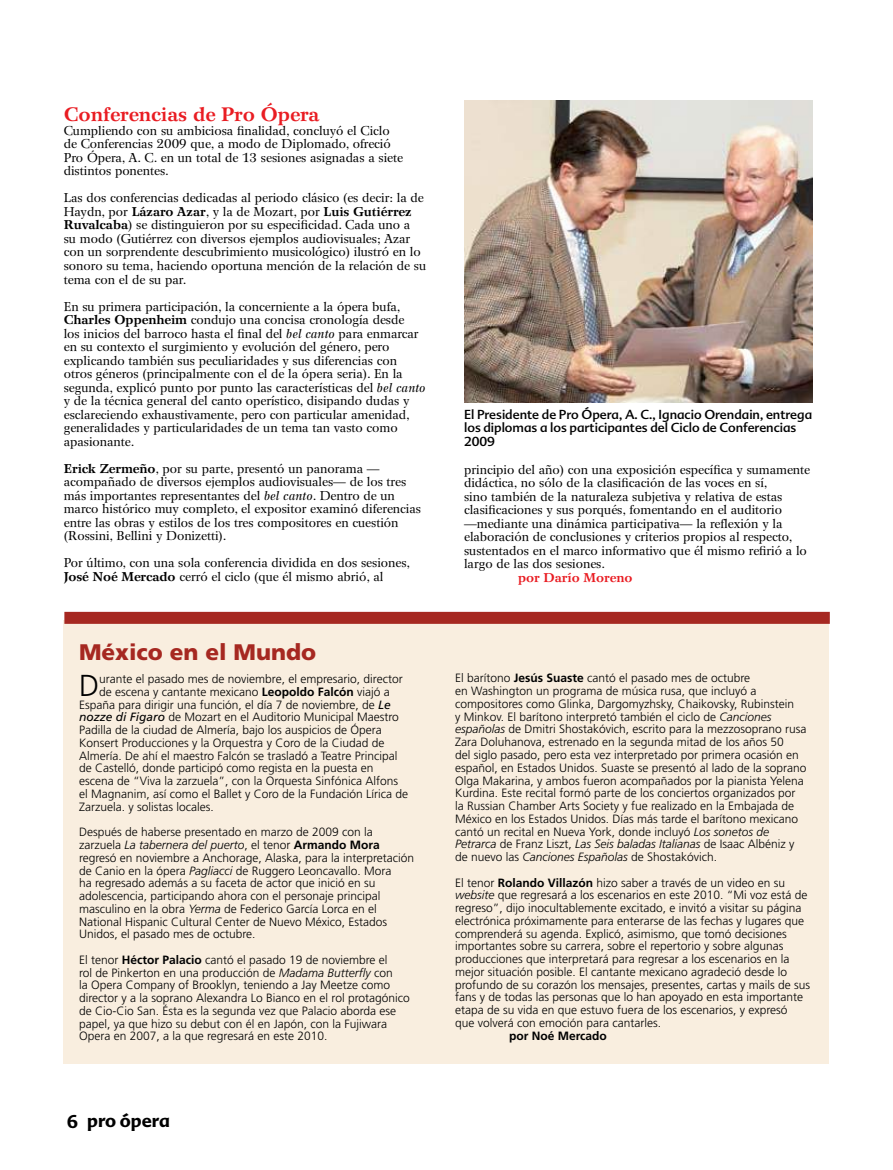
<style>
.page{position:relative;width:893px;height:1170px;background:#fff}
.page>*{position:absolute;margin:0;border:0;box-sizing:border-box;transform-origin:0 0}
.t1{font:300 30.3px "Frutiger";color:#000}
.t2{font:900 22.5px "Frutiger";color:#a62821}
.t3{font:700 19.5px "Wilke";color:#e91c22}
.t4{font:700 18px "Advert";color:#000}
.t5{font:12.75px/13.5px "Wilke";color:#000}
.t6{font:12.75px/13.5px "Advert";color:#000}
.t7{font:700 12.75px "Wilke";color:#e91c22}
.t8{font:300 12px/12.8px "Frutiger";color:#000}
.t9{font:700 12px "Frutiger";color:#000}
.s1{font-weight:700}
.s2{font-style:italic}
.s3{font-weight:400;font-style:italic}
</style>
<div class="page">
<div style="left:64px;top:619px;width:765px;height:444px;background:#f9eedf"></div>
<div style="left:64px;top:611px;width:766px;height:12px;background:#a62821"></div>
<img style="left:464px;top:100px;width:348px;height:302px">
<h3 class="t3" style="left:64px;top:103px;width:257px">Conferencias de Pro Ópera</h3>
<p class="t5" style="left:64px;top:124px;width:341px">Cumpliendo con su ambiciosa finalidad, concluyó el Ciclo de Conferencias 2009 que, a modo de Diplomado, ofreció Pro Ópera, A. C. en un total de 13 sesiones asignadas a siete distintos ponentes.</p>
<p class="t5" style="left:64px;top:191px;width:364px">Las dos conferencias dedicadas al periodo clásico (es decir: la de Haydn, por <span class="s1">Lázaro Azar</span>, y la de Mozart, por <span class="s1">Luis Gutiérrez Ruvalcaba</span>) se distinguieron por su especificidad. Cada uno a<br>su modo (Gutiérrez con diversos ejemplos audiovisuales; Azar con un sorprendente descubrimiento musicológico) ilustró en lo sonoro su tema, haciendo oportuna mención de la relación de su tema con el de su par.</p>
<p class="t5" style="left:64px;top:299px;width:363px">En su primera participación, la concerniente a la ópera bufa, <span class="s1">Charles Oppenheim</span> condujo una concisa cronología desde<br>los inicios del barroco hasta el final del <span class="s2">bel canto</span> para enmarcar en su contexto el surgimiento y evolución del género, pero explicando también sus peculiaridades y sus diferencias con otros géneros (principalmente con el de la ópera seria). En la segunda, explicó punto por punto las características del <span class="s2">bel canto </span>y de la técnica general del canto operístico, disipando dudas y esclareciendo exhaustivamente, pero con particular amenidad, generalidades y particularidades de un tema tan vasto como apasionante.</p>
<p class="t5" style="left:64px;top:461px;width:359px"><span class="s1">Erick Zermeño</span>, por su parte, presentó un panorama — acompañado de diversos ejemplos audiovisuales— de los tres más importantes representantes del <span class="s2">bel canto</span>. Dentro de un marco histórico muy completo, el expositor examinó diferencias entre las obras y estilos de los tres compositores en cuestión (Rossini, Bellini y Donizetti).</p>
<p class="t5" style="left:64px;top:556px;width:348px">Por último, con una sola conferencia dividida en dos sesiones,<br><span class="s1">José Noé Mercado</span> cerró el ciclo (que él mismo abrió, al</p>
<h2 class="t2" style="left:79px;top:638px;width:239px">México en el Mundo</h2>
<h1 class="t1" style="left:79px;top:668px;width:22px">D</h1>
<p class="t8" style="left:99px;top:672px;width:305px">urante el pasado mes de noviembre, el empresario, director</p>
<p class="t8" style="left:99px;top:685px;width:292px">de escena y cantante mexicano <span class="s1">Leopoldo Falcón</span> viajó a</p>
<p class="t8" style="left:79px;top:698px;width:313px">España para dirigir una función, el día 7 de noviembre, de <span class="s3">Le</span></p>
<p class="t8" style="left:79px;top:710px;width:321px"><span class="s3">nozze di Figaro</span> de Mozart en el Auditorio Municipal Maestro</p>
<p class="t8" style="left:79px;top:723px;width:304px">Padilla de la ciudad de Almería, bajo los auspicios de Ópera</p>
<p class="t8" style="left:79px;top:736px;width:307px">Konsert Producciones y la Orquestra y Coro de la Ciudad de</p>
<p class="t8" style="left:79px;top:749px;width:320px">Almería. De ahí el maestro Falcón se trasladó a Teatre Principal</p>
<p class="t8" style="left:79px;top:761px;width:296px">de Castelló, donde participó como regista en la puesta en</p>
<p class="t8" style="left:79px;top:774px;width:321px">escena de “Viva la zarzuela”, con la Orquesta Sinfónica Alfons</p>
<p class="t8" style="left:79px;top:787px;width:331px">el Magnanim, así como el Ballet y Coro de la Fundación Lírica de</p>
<p class="t8" style="left:79px;top:800px;width:136px">Zarzuela. y solistas locales.</p>
<p class="t8" style="left:79px;top:825px;width:337px">Después de haberse presentado en marzo de 2009 con la zarzuela <span class="s2">La tabernera del puerto</span>, el tenor <span class="s1">Armando Mora </span>regresó en noviembre a Anchorage, Alaska, para la interpretación de Canio en la ópera <span class="s2">Pagliacci</span> de Ruggero Leoncavallo. Mora<br>ha regresado además a su faceta de actor que inició en su adolescencia, participando ahora con el personaje principal masculino en la obra <span class="s2">Yerma</span> de Federico García Lorca en el National Hispanic Cultural Center de Nuevo México, Estados Unidos, el pasado mes de octubre.</p>
<p class="t8" style="left:79px;top:953px;width:332px">El tenor <span class="s1">Héctor Palacio</span> cantó el pasado 19 de noviembre el<br>rol de Pinkerton en una producción de <span class="s2">Madama Butterfly</span> con<br>la Opera Company of Brooklyn, teniendo a Jay Meetze como director y a la soprano Alexandra Lo Bianco en el rol protagónico de Cio-Cio San. Ésta es la segunda vez que Palacio aborda ese papel, ya que hizo su debut con él en Japón, con la Fujiwara Opera en 2007, a la que regresará en este 2010.</p>
<h3 class="t4" style="left:87px;top:1109px;width:84px">pro ópera</h3>
<p class="t6" style="left:464px;top:407px;width:350px">El Presidente de Pro Ópera, A. C., Ignacio Orendain, entrega los diplomas a los participantes del Ciclo de Conferencias<br>2009</p>
<p class="t5" style="left:464px;top:462px;width:348px">principio del año) con una exposición específica y sumamente didáctica, no sólo de la clasificación de las voces en sí,<br>sino también de la naturaleza subjetiva y relativa de estas clasificaciones y sus porqués, fomentando en el auditorio —mediante una dinámica participativa— la reflexión y la elaboración de conclusiones y criterios propios al respecto, sustentados en el marco informativo que él mismo refirió a lo largo de las dos sesiones.</p>
<p class="t7" style="left:518px;top:569px;width:116px">por Darío Moreno</p>
<p class="t8" style="left:455px;top:671px;width:353px">El barítono <span class="s1">Jesús Suaste</span> cantó el pasado mes de octubre<br>en Washington un programa de música rusa, que incluyó a compositores como Glinka, Dargomyzhsky, Chaikovsky, Rubinstein<br>y Minkov. El barítono interpretó también el ciclo de <span class="s2">Canciones españolas</span> de Dmitri Shostakóvich, escrito para la mezzosoprano rusa Zara Doluhanova, estrenado en la segunda mitad de los años 50<br>del siglo pasado, pero esta vez interpretado por primera ocasión en español, en Estados Unidos. Suaste se presentó al lado de la soprano Olga Makarina, y ambos fueron acompañados por la pianista Yelena Kurdina. Este recital formó parte de los conciertos organizados por la Russian Chamber Arts Society y fue realizado en la Embajada de México en los Estados Unidos. Días más tarde el barítono mexicano cantó un recital en Nueva York, donde incluyó <span class="s2">Los sonetos de Petrarca</span> de Franz Liszt, <span class="s2">Las Seis baladas Italianas</span> de Isaac Albéniz y de nuevo las <span class="s2">Canciones Españolas</span> de Shostakóvich.</p>
<p class="t8" style="left:455px;top:875px;width:356px">El tenor <span class="s1">Rolando Villazón</span> hizo saber a través de un video en su <span class="s2">website</span> que regresará a los escenarios en este 2010. “Mi voz está de regreso”, dijo inocultablemente excitado, e invitó a visitar su página electrónica próximamente para enterarse de las fechas y lugares que comprenderá su agenda. Explicó, asimismo, que tomó decisiones importantes sobre su carrera, sobre el repertorio y sobre algunas producciones que interpretará para regresar a los escenarios en la mejor situación posible. El cantante mexicano agradeció desde lo profundo de su corazón los mensajes, presentes, cartas y mails de sus fans y de todas las personas que lo han apoyado en esta importante etapa de su vida en que estuvo fuera de los escenarios, y expresó<br>que volverá con emoción para cantarles.</p>
<p class="t9" style="left:509px;top:1028px;width:99px">por Noé Mercado</p>
</div>
